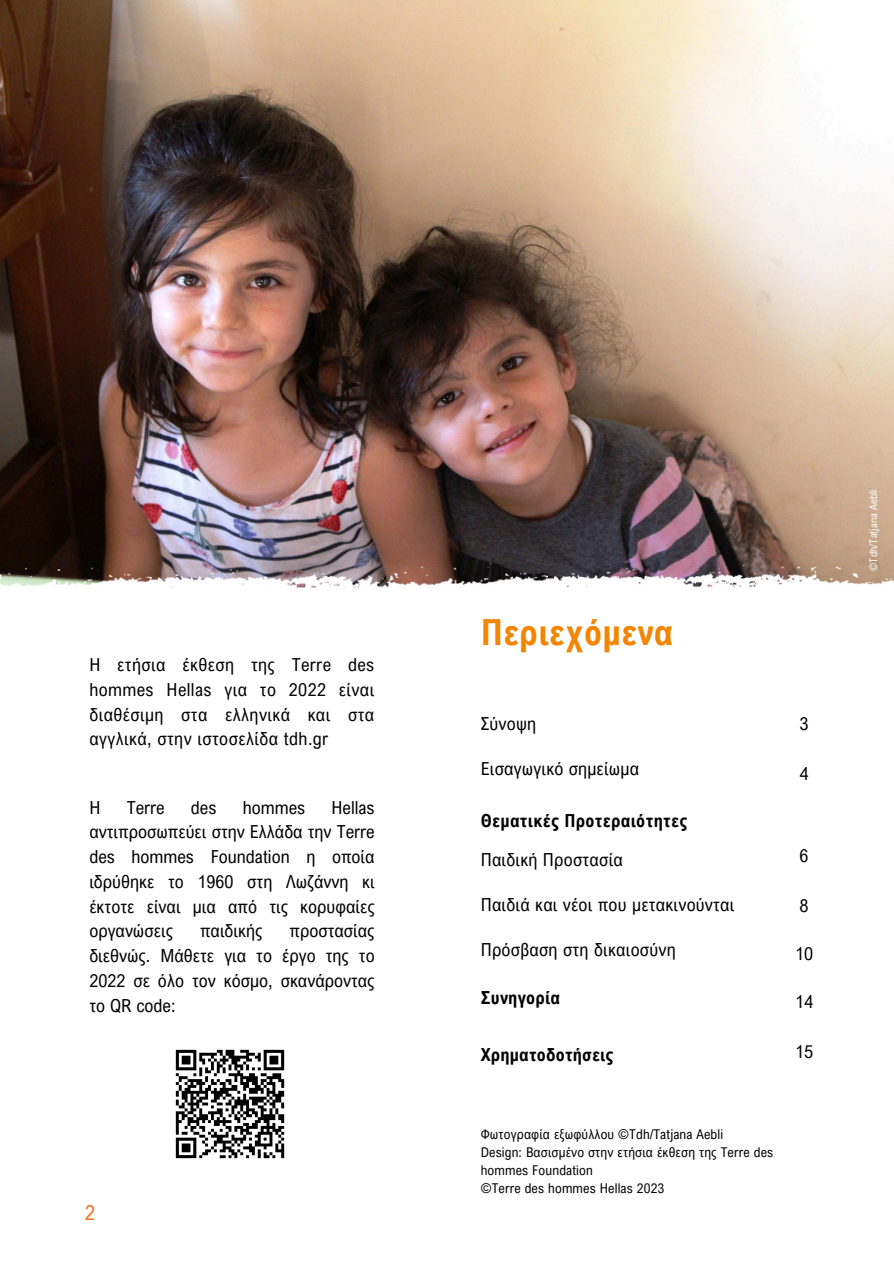
<style>
.page{position:relative;width:894px;height:1264px;background:#fff}
.page>*{position:absolute;margin:0;border:0;box-sizing:border-box;transform-origin:0 0}
.t1{font:700 36px "Arial Nova Cond";letter-spacing:.005em;color:#f38500}
.t2{font:21px "Arial Nova Cond";color:#ee7326}
.t3{font:18px/24.8px "Arial Nova Cond";letter-spacing:.01em;color:#000;text-align:justify}
.t4{font:700 18px "Arial Nova Cond";letter-spacing:.015em;color:#000}
.t5{font:13.5px/18px "Arial Nova Cond";letter-spacing:.01em;color:#000}
.t6{font:10.5px "Arial Nova Cond";letter-spacing:.01em;color:#fff}
</style>
<div class="page">
<img style="left:175px;top:1049px;width:110px;height:110px">
<img style="left:0;top:0;width:893px;height:565px">
<img style="left:0;top:565px;width:893px;height:23px">
<p class="t3" style="left:89px;top:652px;width:286px">Η ετήσια έκθεση της Terre des hommes Hellas για το 2022 είναι διαθέσιμη στα ελληνικά και στα αγγλικά, στην ιστοσελίδα tdh.gr</p>
<p class="t3" style="left:89px;top:794px;width:287px;text-indent:242px">Hellas αντιπροσωπεύει στην Ελλάδα την Terre des hommes Foundation η οποία ιδρύθηκε το 1960 στη Λωζάννη κι έκτοτε είναι μια από τις κορυφαίες οργανώσεις</p>
<p class="t3" style="left:89px;top:794px;width:13px">Η</p>
<p class="t3" style="left:127px;top:794px;width:39px">Terre</p>
<p class="t3" style="left:191px;top:794px;width:27px">des</p>
<p class="t3" style="left:243px;top:794px;width:64px">hommes</p>
<p class="t3" style="left:89px;top:918px;width:287px;text-indent:200px">προστασίας διεθνώς. Μάθετε για το έργο της το 2022 σε όλο τον κόσμο, σκανάροντας το QR code:</p>
<p class="t3" style="left:200px;top:918px;width:64px">παιδικής</p>
<p class="t2" style="left:85px;top:1198px;width:12px">2</p>
<p class="t1" style="left:480px;top:609px;width:194px">Περιεχόμενα</p>
<p class="t3" style="left:480px;top:711px;width:57px">Σύνοψη</p>
<p class="t3" style="left:480px;top:756px;width:160px">Εισαγωγικό σημείωμα</p>
<h3 class="t4" style="left:480px;top:809px;width:208px">Θεματικές Προτεραιότητες</h3>
<p class="t3" style="left:480px;top:846px;width:144px">Παιδική Προστασία</p>
<p class="t3" style="left:480px;top:891px;width:255px">Παιδιά και νέοι που μετακινούνται</p>
<p class="t3" style="left:480px;top:936px;width:196px">Πρόσβαση στη δικαιοσύνη</p>
<h1 class="t4" style="left:480px;top:986px;width:81px">Συνηγορία</h1>
<h3 class="t4" style="left:480px;top:1043px;width:134px">Χρηματοδοτήσεις</h3>
<h3 class="t3" style="left:799px;top:710px;width:10px">3</h3>
<h3 class="t3" style="left:799px;top:761px;width:10px">4</h3>
<h3 class="t3" style="left:799px;top:842px;width:10px">6</h3>
<h3 class="t3" style="left:799px;top:892px;width:10px">8</h3>
<h3 class="t3" style="left:794px;top:940px;width:20px">10</h3>
<h3 class="t3" style="left:794px;top:988px;width:20px">14</h3>
<h3 class="t3" style="left:794px;top:1038px;width:20px">15</h3>
<h2 class="t5" style="left:480px;top:1124px;width:294px">Φωτογραφία εξωφύλλου ©Tdh/Tatjana Aebli<br>Design: Βασισμένο στην ετήσια έκθεση της Terre des hommes Foundation<br>©Terre des hommes Hellas 2023</h2>
<h2 class="t6" style="left:866px;top:571px;width:83px;rotate:-90deg">©Tdh/Tatjana Aebli</h2>
</div>
